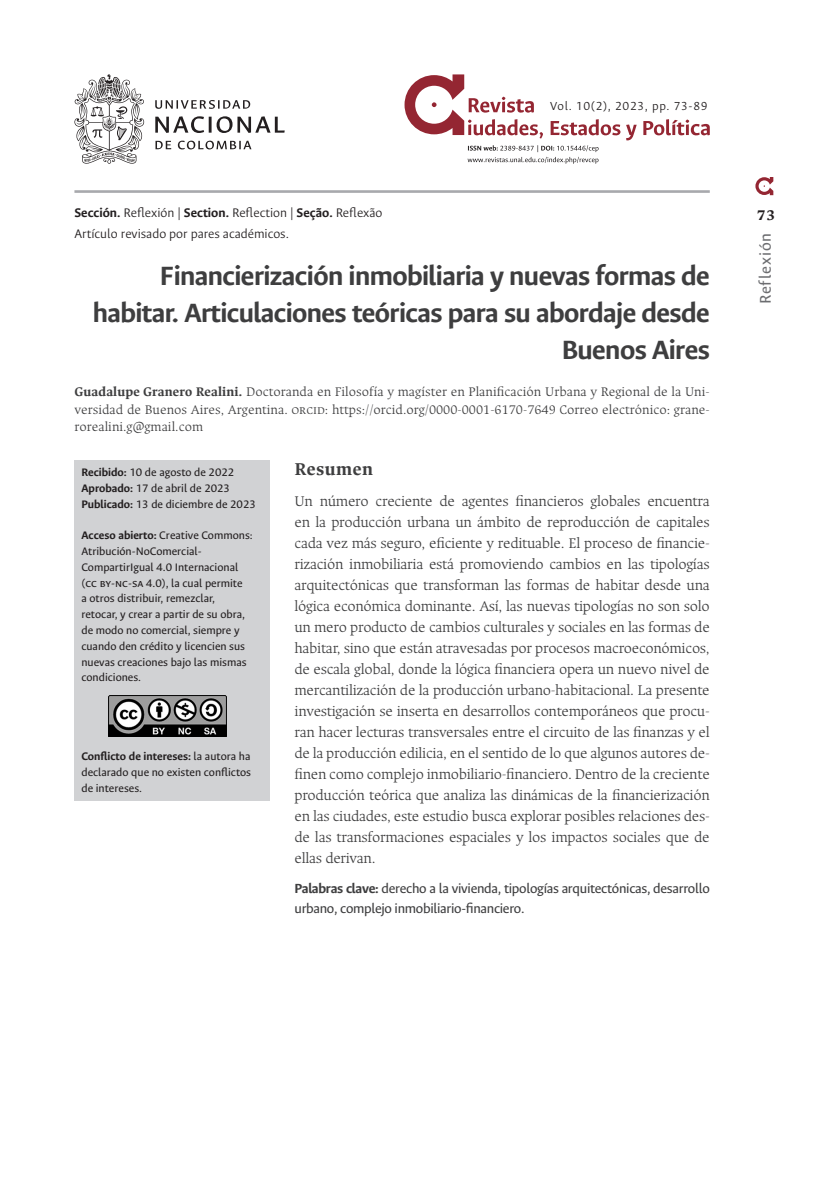
<style>
.page{position:relative;width:819px;height:1191px;background:#fff}
.page>*{position:absolute;margin:0;border:0;box-sizing:border-box;transform-origin:0 0}
.T1{font:700 29.75px/36.8px "Ancizar Sans";letter-spacing:-.02em;color:#3e3e3f;text-align:right}
.T3{font:700 19.25px "Ancizar Serif";color:#3e3e3f}
.cornisa_vert{font:17.5px "Ancizar Sans";letter-spacing:.05em;color:#6c6d70}
.primer_parrafo{font:300 15.75px/21px "Ancizar Serif";letter-spacing:-.02em;color:#3e3e3f;text-align:justify}
.folio{font:700 15.75px "Ancizar Serif";color:#231f20}
.clave{font:14.88px/20.1px "Ancizar Sans";letter-spacing:-.02em;color:#3e3e3f}
.autor{font:300 14px/17.5px "Ancizar Serif";color:#3e3e3f}
.autor_edit2{font:300 14px "Ancizar Sans";color:#231f20}
.t1{font:300 13.12px "Ancizar Sans";letter-spacing:.05em;color:#231f20}
.recibidos{font:12.25px/15.8px "Ancizar Sans";color:#231f20}
.s1{font-weight:700}
</style>
<div class="page">
<svg style="left:755px;top:177px;width:18px;height:18px"></svg>
<svg style="left:404px;top:74px;width:305px;height:90px"></svg>
<svg style="left:155px;top:100px;width:95px;height:9px"></svg>
<svg style="left:155px;top:116px;width:130px;height:17px"></svg>
<svg style="left:155px;top:141px;width:16px;height:8px"></svg>
<svg style="left:178px;top:141px;width:73px;height:8px"></svg>
<svg style="left:74px;top:74px;width:70px;height:90px"></svg>
<hr style="left:74px;top:190px;width:635px;height:3px;background:#a8a9ad">
<div style="left:74px;top:460px;width:196px;height:341px;background:#d1d2d4"></div>
<img style="left:109px;top:695px;width:117px;height:41px">
<p class="t1" style="left:550px;top:99px;width:159px">Vol. 10(2), 2023, pp. 73-89</p>
<p class="autor_edit2" style="left:74px;top:205px;width:309px"><span class="s1">Sección.</span> Reflexión | <span class="s1">Section.</span> Reflection | <span class="s1">Seção.</span> Reflexão</p>
<p class="folio" style="left:756px;top:206px;width:20px">73</p>
<p class="autor_edit2" style="left:74px;top:226px;width:216px">Artículo revisado por pares académicos.</p>
<p class="cornisa_vert" style="left:755px;top:304px;width:73px;rotate:-90deg">Reflexión</p>
<p class="T1" style="left:93px;top:258px;width:618px">Financierización inmobiliaria y nuevas formas de habitar. Articulaciones teóricas para su abordaje desde<br>Buenos Aires</p>
<p class="autor" style="left:74px;top:383px;width:636px"><span class="s1">Guadalupe Granero Realini.</span> Doctoranda en Filosofía y magíster en Planificación Urbana y Regional de la Uni&shy;versidad de Buenos Aires, Argentina. ORCID</p>
<p class="autor" style="left:325px;top:400px;width:386px">: https://orcid.org/0000-0001-6170-7649 Correo electrónico: grane-</p>
<p class="autor" style="left:74px;top:418px;width:130px">rorealini.g@gmail.com</p>
<p class="recibidos" style="left:81px;top:465px;width:154px"><span class="s1">Recibido:</span> 10 de agosto de 2022</p>
<p class="recibidos" style="left:81px;top:480px;width:150px"><span class="s1">Aprobado:</span> 17 de abril de 2023</p>
<p class="recibidos" style="left:81px;top:496px;width:176px"><span class="s1">Publicado:</span> 13 de diciembre de 2023</p>
<p class="recibidos" style="left:81px;top:528px;width:173px"><span class="s1">Acceso abierto:</span> Creative Commons:<br>Atribución-NoComercial-<br>CompartirIgual 4.0 Internacional (cc by-nc-sa 4.0), la cual permite<br>a otros distribuir, remezclar, retocar, y crear a partir de su obra, de modo no comercial, siempre y cuando den crédito y licencien sus nuevas creaciones bajo las mismas condiciones.</p>
<p class="recibidos" style="left:81px;top:748px;width:171px;text-align:justify"><span class="s1">Conflicto de intereses:</span> la autora ha declarado que no existen conflictos de intereses.</p>
<p class="T3" style="left:294px;top:457px;width:80px">Resumen</p>
<p class="primer_parrafo" style="left:294px;top:490px;width:417px">Un número creciente de agentes financieros globales encuentra en la producción urbana un ámbito de reproducción de capitales cada vez más seguro, eficiente y redituable. El proceso de financie&shy;rización inmobiliaria está promoviendo cambios en las tipologías arquitectónicas que transforman las formas de habitar desde una lógica económica dominante. Así, las nuevas tipologías no son solo un mero producto de cambios culturales y sociales en las formas de habitar, sino que están atravesadas por procesos macroeconómicos, de escala global, donde la lógica financiera opera un nuevo nivel de mercantilización de la producción urbano-habitacional. La presente investigación se inserta en desarrollos contemporáneos que procu&shy;ran hacer lecturas transversales entre el circuito de las finanzas y el de la producción edilicia, en el sentido de lo que algunos autores de&shy;finen como complejo inmobiliario-financiero. Dentro de la creciente producción teórica que analiza las dinámicas de la financierización en las ciudades, este estudio busca explorar posibles relaciones des&shy;de las transformaciones espaciales y los impactos sociales que de ellas derivan.</p>
<p class="clave" style="left:294px;top:878px;width:417px"><span class="s1">Palabras clave:</span> derecho a la vivienda, tipologías arquitectónicas, desarrollo urbano, complejo inmobiliario-financiero.</p>
</div>
